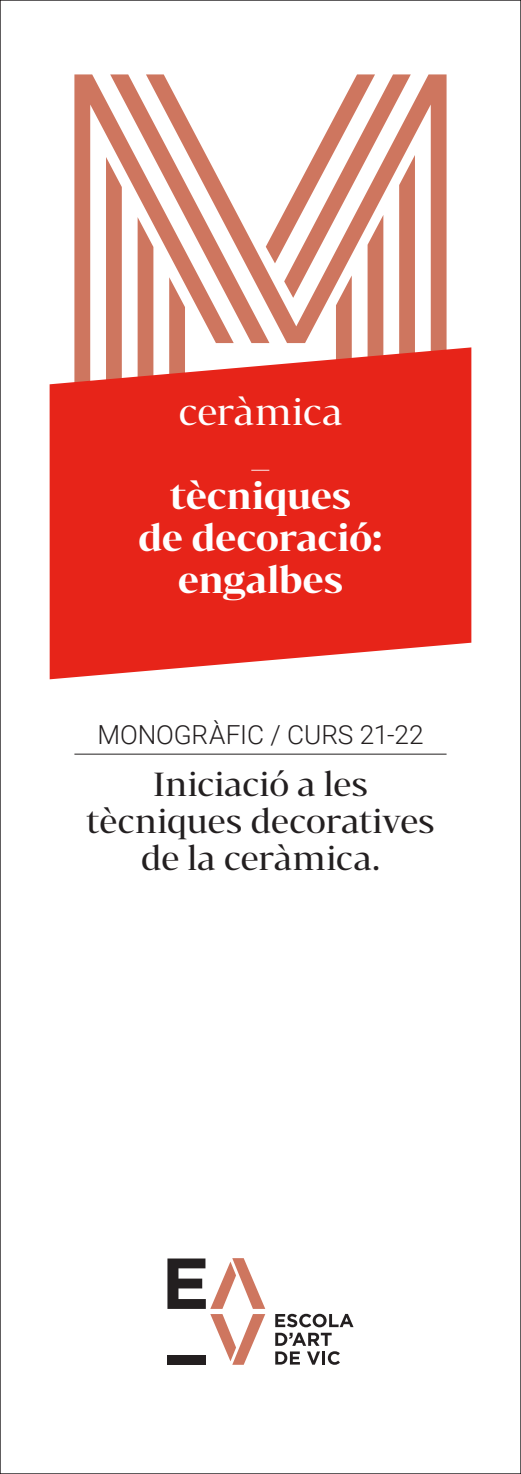
<style>
.page{position:relative;width:521px;height:1474px;background:#fff}
.page>*{position:absolute;margin:0;border:0;box-sizing:border-box;transform-origin:0 0}
.t1{font:700 35px/42px "Bw Darius DEMO";letter-spacing:-.005em;color:#fff;text-align:center}
.t2{font:35px/42px "Bw Darius DEMO";color:#fff;text-align:center}
.t3{font:31.5px/36.8px "Bw Darius DEMO";letter-spacing:-.005em;color:#231f20;text-align:center}
.t4{font:300 26.25px "Roboto";letter-spacing:-.005em;color:#231f20}
</style>
<div class="page">
<svg style="left:74px;top:74px;width:372px;height:273px"></svg>
<svg style="left:50px;top:347px;width:421px;height:332px;background:#e8392f"></svg>
<hr style="left:74px;top:753px;width:372px;height:1px;background:#231f20">
<svg style="left:167px;top:1258px;width:98px;height:106px"></svg>
<div style="left:167px;top:1354px;width:39px;height:10px;background:#231f20"></div>
<svg style="left:275px;top:1313px;width:78px;height:32px"></svg>
<svg style="left:275px;top:1351px;width:25px;height:13px"></svg>
<svg style="left:307px;top:1351px;width:33px;height:13px"></svg>
<p class="t2" style="left:178px;top:389px;width:166px">ceràmica _</p>
<p class="t1" style="left:138px;top:473px;width:246px">tècniques<br>de decoració: engalbes</p>
<p class="t4" style="left:97px;top:716px;width:328px">MONOGRÀFIC / CURS 21-22</p>
<p class="t3" style="left:86px;top:764px;width:350px">Iniciació a les tècniques decoratives de la ceràmica.</p>
</div>
